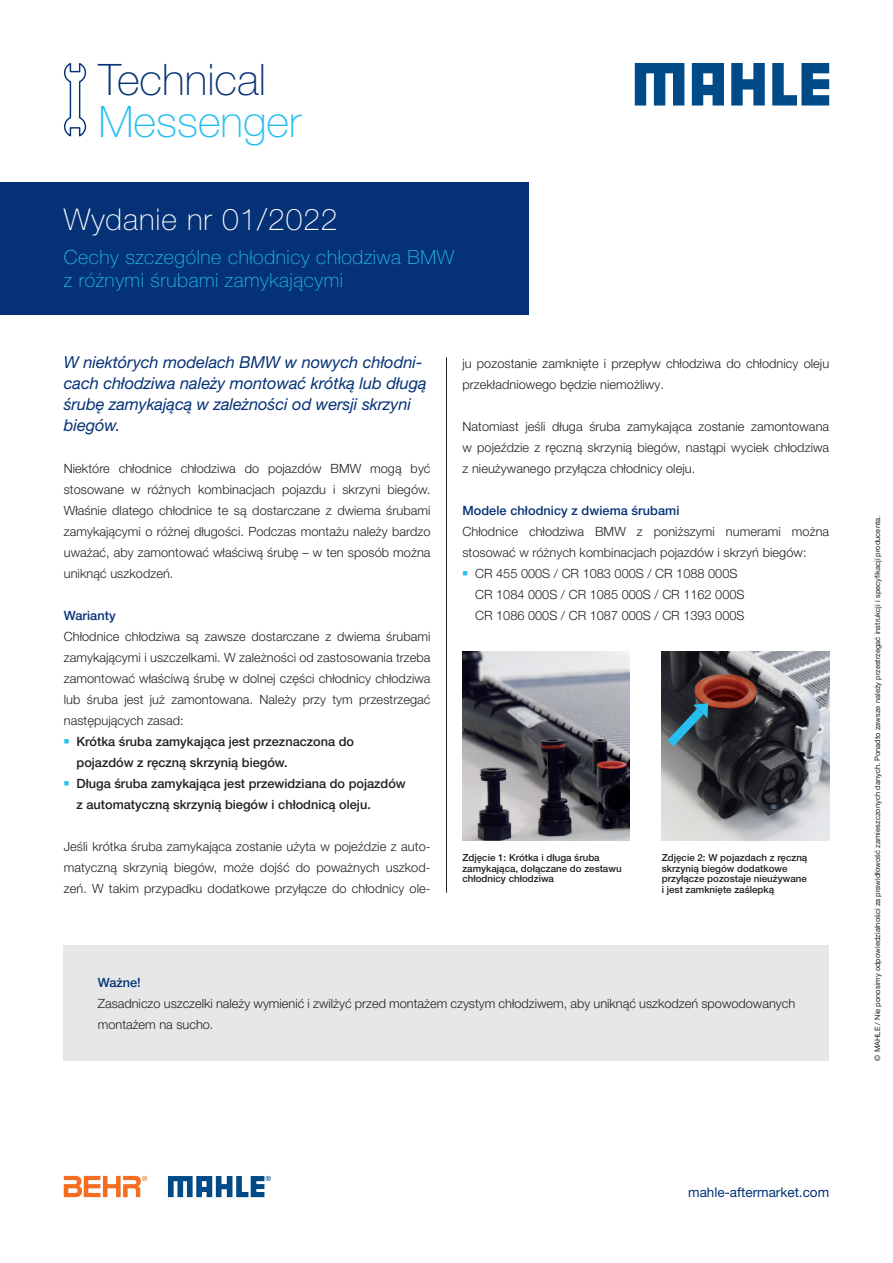
<style>
.page{position:relative;width:893px;height:1263px;background:#fff}
.page>*{position:absolute;margin:0;border:0;box-sizing:border-box;transform-origin:0 0}
.t1{font:100 43.5px "Helvetica Neue LT Pro";color:#053276}
.t2{font:100 43.5px "Helvetica Neue LT Pro";color:#26bff0}
.t3{font:100 30px "Helvetica Neue LT Pro";letter-spacing:.03em;color:#fff}
.t4{font:100 19.5px/23.4px "Helvetica Neue LT Pro";letter-spacing:.03em;color:#26bff0}
.t5{font:italic 16.5px/21px "Helvetica Neue LT Pro";letter-spacing:-.005em;color:#053276}
.t6{font:13.5px "Helvetica Neue LT Pro";color:#053276}
.t7{font:300 12.75px/21px "Helvetica Neue LT Pro";letter-spacing:.005em;color:#231f20}
.t8{font:500 12.75px/21px "Helvetica Neue LT Pro";color:#231f20}
.t9{font:500 12.75px "Helvetica Neue LT Pro";letter-spacing:.005em;color:#053276}
.t10{font:500 9.75px/10.5px "Helvetica Neue LT Pro";color:#231f20}
.t11{font:7.5px "Helvetica Neue LTW1 G";letter-spacing:.005em;color:#231f20}
.s1{color:#26bff0}
</style>
<div class="page">
<svg style="left:64px;top:63px;width:23px;height:74px"></svg>
<div style="left:64px;top:945px;width:765px;height:116px;background:#e6e7e9"></div>
<div style="left:0;top:183px;width:529px;height:132px;background:#053276"></div>
<svg style="left:168px;top:1176px;width:103px;height:21px"></svg>
<svg style="left:64px;top:1175px;width:83px;height:22px"></svg>
<hr style="left:446px;top:357px;width:1px;height:536px;background:#231f20">
<img style="left:462px;top:651px;width:168px;height:189px">
<img style="left:662px;top:651px;width:167px;height:189px">
<svg style="left:667px;top:703px;width:41px;height:43px;background:#325d6d"></svg>
<svg style="left:635px;top:63px;width:49px;height:43px"></svg>
<svg style="left:731px;top:63px;width:34px;height:43px"></svg>
<svg style="left:772px;top:63px;width:57px;height:43px"></svg>
<svg style="left:692px;top:63px;width:32px;height:43px"></svg>
<h1 class="t1" style="left:98px;top:53px;width:169px">Technical</h1>
<h1 class="t2" style="left:98px;top:95px;width:204px">Messenger</h1>
<h2 class="t3" style="left:64px;top:201px;width:275px">Wydanie nr 01/2022</h2>
<h3 class="t4" style="left:64px;top:245px;width:392px">Cechy szczególne chłodnicy chłodziwa BMW z różnymi śrubami zamykającymi</h3>
<p class="t5" style="left:64px;top:351px;width:364px">W niektórych modelach BMW w nowych chłodni&shy;cach chłodziwa należy montować krótką lub długą śrubę zamykającą w zależności od wersji skrzyni biegów.</p>
<p class="t7" style="left:64px;top:457px;width:368px;text-align:justify">Niektóre chłodnice chłodziwa do pojazdów BMW mogą być stosowane w różnych kombinacjach pojazdu i skrzyni biegów.<br>Właśnie dlatego chłodnice te są dostarczane z dwiema śrubami zamykającymi o różnej długości. Podczas montażu należy bardzo uważać, aby zamontować właściwą śrubę – w ten sposób można uniknąć uszkodzeń.</p>
<p class="t9" style="left:64px;top:607px;width:53px">Warianty</p>
<p class="t7" style="left:64px;top:625px;width:368px;text-align:justify">Chłodnice chłodziwa są zawsze dostarczane z dwiema śrubami zamykającymi i uszczelkami. W zależności od zastosowania trzeba zamontować właściwą śrubę w dolnej części chłodnicy chłodziwa lub śruba jest już zamontowana. Należy przy tym przestrzegać następujących zasad:</p>
<p class="t8" style="left:77px;top:730px;width:279px;text-indent:-13px"><span class="s1">■</span> Krótka śruba zamykająca jest przeznaczona do pojazdów z ręczną skrzynią biegów.</p>
<p class="t8" style="left:77px;top:772px;width:331px;text-indent:-13px"><span class="s1">■</span> Długa śruba zamykająca jest przewidziana do pojazdów z automatyczną skrzynią biegów i chłodnicą oleju.</p>
<p class="t7" style="left:64px;top:835px;width:368px;text-align:justify">Jeśli krótka śruba zamykająca zostanie użyta w pojeździe z auto&shy;matyczną skrzynią biegów, może dojść do poważnych uszkod&shy;zeń. W takim przypadku dodatkowe przyłącze do chłodnicy ole-</p>
<p class="t7" style="left:462px;top:352px;width:368px">ju pozostanie zamknięte i przepływ chłodziwa do chłodnicy oleju przekładniowego będzie niemożliwy.</p>
<p class="t7" style="left:462px;top:415px;width:368px;text-align:justify">Natomiast jeśli długa śruba zamykająca zostanie zamontowana w pojeździe z ręczną skrzynią biegów, nastąpi wyciek chłodziwa z nieużywanego przyłącza chłodnicy oleju.</p>
<p class="t9" style="left:462px;top:502px;width:218px">Modele chłodnicy z dwiema śrubami</p>
<p class="t7" style="left:462px;top:520px;width:368px">Chłodnice chłodziwa BMW z poniższymi numerami można stosować w różnych kombinacjach pojazdów i skrzyń biegów:</p>
<p class="t7" style="left:475px;top:562px;width:271px;text-indent:-13px"><span class="s1">■</span> CR 455 000S / CR 1083 000S / CR 1088 000S<br>CR 1084 000S / CR 1085 000S / CR 1162 000S<br>CR 1086 000S / CR 1087 000S / CR 1393 000S</p>
<p class="t10" style="left:462px;top:852px;width:161px">Zdjęcie 1: Krótka i długa śruba zamykająca, dołączane do zestawu chłodnicy chłodziwa</p>
<p class="t10" style="left:662px;top:852px;width:147px">Zdjęcie 2: W pojazdach z ręczną skrzynią biegów dodatkowe przyłącze pozostaje nieużywane i jest zamknięte zaślepką</p>
<p class="t9" style="left:98px;top:975px;width:44px">Ważne!</p>
<p class="t7" style="left:98px;top:993px;width:699px">Zasadniczo uszczelki należy wymienić i zwilżyć przed montażem czystym chłodziwem, aby uniknąć uszkodzeń spowodowanych montażem na sucho.</p>
<p class="t11" style="left:873px;top:1061px;width:546px;rotate:-90deg">© MAHLE / Nie ponosimy odpowiedzialności za prawidłowość zamieszczonych danych. Ponadto zawsze należy przestrzegać instrukcji i specyfikacji producenta.</p>
<p class="t6" style="left:688px;top:1184px;width:143px">mahle-aftermarket.com</p>
</div>
